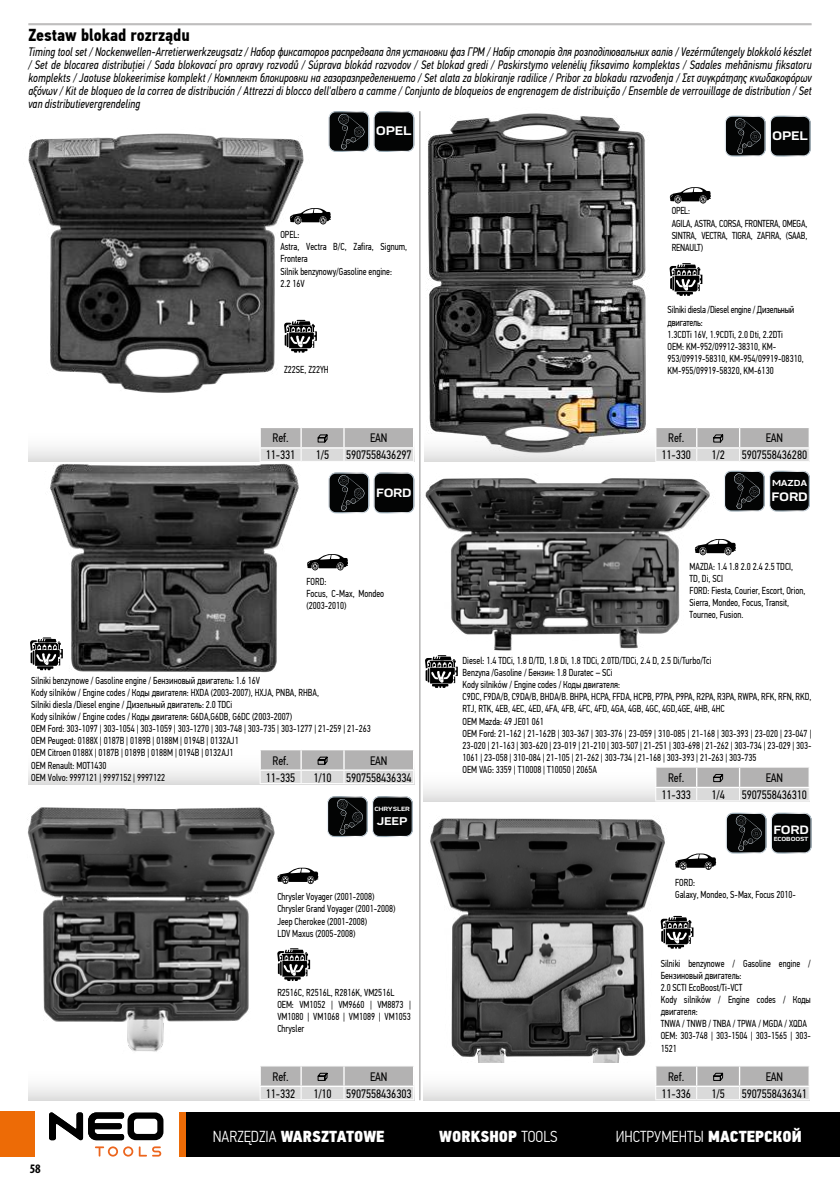
<style>
.page{position:relative;width:840px;height:1191px;background:#fff}
.page>*{position:absolute;margin:0;border:0;box-sizing:border-box;transform-origin:0 0}
.t1{font:700 17.4px "PF Din Text Cond Pro";color:#000}
.t2{font:15.8px "PF Din Text Cond Pro X Black";color:#fff}
.t3{font:300 15.8px "PF Din Text Cond Pro";color:#fff}
.t4{font:700 condensed 13px "Myriad Pro";color:#000}
.t5{font:700 12.8px "Pill Gothic 900 mg";letter-spacing:-.025em;color:#fff}
.t6{font:700 12.6px "Pill Gothic 900 mg";color:#fff}
.t7{font:700 12.4px "Pill Gothic 900 mg";letter-spacing:-.025em;color:#fff}
.t8{font:italic 12.2px/13px "PF Din Text Cond Pro";letter-spacing:.01em;color:#000;text-align:justify;scale:.9 1}
.t9{font:12.2px "PF Din Text Cond Pro";letter-spacing:-.01em;color:#000;scale:.95 1}
.t10{font:700 11.4px "Pill Gothic 900 mg";color:#fff}
.t11{font:10.2px/12.2px "PF Din Text Cond Pro";color:#000;scale:.9 1}
.t12{font:10.2px/12.2px "PF Din Text Cond Pro";letter-spacing:-.02em;color:#000;scale:.9 1}
.t13{font:700 9px "Pill Gothic 900 mg";letter-spacing:-.025em;color:#fff}
.t14{font:700 6.2px "Pill Gothic 900 mg";letter-spacing:-.025em;color:#fff}
.t15{font:700 6px "Pill Gothic 900 mg";letter-spacing:-.025em;color:#fff}
.s1{font-family:"PF Din Text Cond Pro";font-weight:300}
.s2{font-family:"PF Din Text Cond Pro X Black";font-weight:400}
</style>
<div class="page">
<div style="left:179px;top:1112px;width:7px;height:44px;background:#ed6b06"></div>
<div style="left:186px;top:1112px;width:653px;height:44px;background:#000"></div>
<svg style="left:95px;top:1146px;width:38px;height:10px"></svg>
<svg style="left:139px;top:1146px;width:22px;height:10px"></svg>
<svg style="left:49px;top:1112px;width:114px;height:28px"></svg>
<div style="left:0;top:1111px;width:34px;height:45px;background:#ed6b06"></div>
<hr style="left:419px;top:111px;width:1px;height:989px;background:#b3b2b2">
<hr style="left:28px;top:23px;width:783px;height:1px;background:#b3b2b2">
<hr style="left:28px;top:24px;width:783px;height:1px;background:#b3b2b2">
<svg style="left:309px;top:321px;width:8px;height:28px"></svg>
<svg style="left:309px;top:208px;width:22px;height:16px"></svg>
<div style="left:28px;top:447px;width:231px;height:15px;background:#efefef"></div>
<svg style="left:259px;top:428px;width:154px;height:33px;background:#c3c3c3"></svg>
<svg style="left:328px;top:111px;width:86px;height:41px;background:#2e3031"></svg>
<img style="left:28px;top:133px;width:281px;height:260px">
<svg style="left:654px;top:427px;width:155px;height:34px;background:#c7c6c6"></svg>
<svg style="left:725px;top:116px;width:85px;height:40px;background:#282a2b"></svg>
<img style="left:419px;top:111px;width:235px;height:350px">
<svg style="left:28px;top:770px;width:231px;height:14px"></svg>
<svg style="left:259px;top:750px;width:155px;height:33px;background:#c5c4c4"></svg>
<svg style="left:328px;top:472px;width:86px;height:41px;background:#2e3031"></svg>
<img style="left:44px;top:456px;width:260px;height:217px">
<svg style="left:669px;top:263px;width:33px;height:33px"></svg>
<svg style="left:30px;top:637px;width:33px;height:33px"></svg>
<svg style="left:669px;top:187px;width:41px;height:16px"></svg>
<svg style="left:307px;top:554px;width:41px;height:16px"></svg>
<svg style="left:28px;top:1086px;width:231px;height:14px"></svg>
<svg style="left:259px;top:1066px;width:155px;height:33px;background:#c5c4c4"></svg>
<svg style="left:423px;top:787px;width:232px;height:14px"></svg>
<hr style="left:654px;top:787px;width:42px;height:1px;background:#fff">
<svg style="left:655px;top:767px;width:154px;height:34px;background:#c6c6c6"></svg>
<svg style="left:327px;top:796px;width:85px;height:41px;background:#2c2e2f"></svg>
<svg style="left:724px;top:471px;width:85px;height:40px;background:#282a2b"></svg>
<img style="left:27px;top:807px;width:248px;height:245px">
<img style="left:420px;top:473px;width:290px;height:182px">
<svg style="left:277px;top:948px;width:33px;height:33px"></svg>
<svg style="left:425px;top:655px;width:32px;height:33px"></svg>
<svg style="left:277px;top:867px;width:41px;height:17px"></svg>
<svg style="left:694px;top:539px;width:41px;height:16px"></svg>
<svg style="left:423px;top:1086px;width:231px;height:14px"></svg>
<svg style="left:654px;top:1066px;width:155px;height:33px;background:#c5c5c5"></svg>
<svg style="left:726px;top:812px;width:85px;height:41px;background:#2d2f30"></svg>
<img style="left:420px;top:807px;width:254px;height:255px">
<svg style="left:660px;top:916px;width:33px;height:32px"></svg>
<svg style="left:675px;top:853px;width:40px;height:17px"></svg>
<h1 class="t1" style="left:28px;top:25px;width:163px">Zestaw blokad rozrządu</h1>
<p class="t8" style="left:28px;top:46px;width:871px">Timing tool set / Nockenwellen-Arretierwerkzeugsatz / Набор фиксаторов распредвала для установки фаз ГРМ / Набір стопорів для розподілювальних валів / Vezérműtengely blokkoló készlet / Set de blocarea distribuţiei / Sada blokovací pro opravy rozvodů / Súprava blokád rozvodov / Set blokad gredi / Paskirstymo velenėlių fiksavimo komplektas / Sadales mehānismu fiksatoru komplekts / Jaotuse blokeerimise komplekt / Комплект блокировки на газоразпределението / Set alata za blokiranje radilice / Pribor za blokadu razvođenja / Σετ συγκράτησης κνωδακοφόρων αξόνων / Kit de bloqueo de la correa de distribución / Attrezzi di blocco dell'albero a camme / Conjunto de bloqueios de engrenagem de distribuição / Ensemble de verrouillage de distribution / Set van distributievergrendeling</p>
<p class="t5" style="left:375px;top:123px;width:37px">OPEL</p>
<p class="t11" style="left:280px;top:228px;width:142px">OPEL:<br>Astra, Vectra B/C, Zafira, Signum,<br>Frontera<br>Silnik benzynowy/Gasoline engine:<br>2.2 16V</p>
<p class="t11" style="left:284px;top:363px;width:51px">Z22SE, Z22YH</p>
<p class="t9" style="left:272px;top:431px;width:18px">Ref.</p>
<p class="t9" style="left:370px;top:431px;width:20px">EAN</p>
<p class="t9" style="left:266px;top:448px;width:32px">11-331</p>
<p class="t9" style="left:316px;top:448px;width:16px">1/5</p>
<p class="t9" style="left:346px;top:448px;width:70px">5907558436297</p>
<p class="t7" style="left:376px;top:485px;width:37px">FORD</p>
<p class="t11" style="left:306px;top:575px;width:88px">FORD:<br>Focus, C-Max, Mondeo (2003-2010)</p>
<p class="t11" style="left:31px;top:674px;width:378px">Silniki benzynowe / Gasoline engine / Бензиновый двигатель: 1.6 16V<br>Kody silników / Engine codes / Коды двигателя: HXDA (2003-2007), HXJA, PNBA, RHBA,<br>Silniki diesla /Diesel engine / Дизельный двигатель: 2.0 TDCi<br>Kody silników / Engine codes / Коды двигателя: G6DA,G6DB, G6DC (2003-2007)<br>OEM Ford: 303-1097 | 303-1054 | 303-1059 | 303-1270 | 303-748 | 303-735 | 303-1277 | 21-259 | 21-263<br>OEM Peugeot: 0188X | 0187B | 0189B | 0188M | 0194B | 0132AJ1<br>OEM Citroen 0188X | 0187B | 0189B | 0188M | 0194B | 0132AJ1<br>OEM Renault: MOT1430<br>OEM Volvo: 9997121 | 9997152 | 9997122</p>
<p class="t9" style="left:272px;top:753px;width:18px">Ref.</p>
<p class="t9" style="left:370px;top:753px;width:20px">EAN</p>
<p class="t9" style="left:266px;top:770px;width:32px">11-335</p>
<p class="t9" style="left:313px;top:770px;width:105px">1/10 5907558436334</p>
<p class="t14" style="left:374px;top:805px;width:37px">CHRYSLER</p>
<p class="t10" style="left:376px;top:814px;width:32px">JEEP</p>
<p class="t11" style="left:277px;top:890px;width:133px">Chrysler Voyager (2001-2008)<br>Chrysler Grand Voyager (2001-2008)<br>Jeep Cherokee (2001-2008)<br>LDV Maxus (2005-2008)</p>
<p class="t11" style="left:277px;top:986px;width:150px">R2516C, R2516L, R2816K, VM2516L<br>OEM: VM1052 | VM9660 | VM8873 |<br>VM1080 | VM1068 | VM1089 | VM1053<br>Chrysler</p>
<p class="t9" style="left:272px;top:1069px;width:18px">Ref.</p>
<p class="t9" style="left:370px;top:1069px;width:20px">EAN</p>
<p class="t9" style="left:266px;top:1086px;width:32px">11-332</p>
<p class="t9" style="left:313px;top:1086px;width:105px">1/10 5907558436303</p>
<p class="t5" style="left:771px;top:128px;width:37px">OPEL</p>
<p class="t12" style="left:671px;top:205px;width:152px">OPEL:<br>AGILA, ASTRA, CORSA, FRONTERA, OMEGA,<br>SINTRA, VECTRA, TIGRA, ZAFIRA, (SAAB,<br>RENAULT)</p>
<p class="t11" style="left:667px;top:304px;width:153px">Silniki diesla /Diesel engine / Дизельный двигатель:<br>1.3CDTi 16V, 1.9CDTi, 2.0 Dti, 2.2DTi<br>OEM: KM-952/09912-38310, KM-<br>953/09919-58310, KM-954/09919-08310,<br>KM-955/09919-58320, KM-6130</p>
<p class="t9" style="left:667px;top:431px;width:18px">Ref.</p>
<p class="t9" style="left:765px;top:431px;width:20px">EAN</p>
<p class="t9" style="left:661px;top:448px;width:32px">11-330</p>
<p class="t9" style="left:711px;top:448px;width:16px">1/2</p>
<p class="t9" style="left:741px;top:448px;width:70px">5907558436280</p>
<p class="t13" style="left:771px;top:477px;width:37px">MAZDA</p>
<p class="t6" style="left:771px;top:489px;width:38px">FORD</p>
<p class="t11" style="left:689px;top:560px;width:130px">MAZDA: 1.4 1.8 2.0 2.4 2.5 TDCI,<br>TD, Di, SCI<br>FORD: Fiesta, Courier, Escort, Orion,<br>Sierra, Mondeo, Focus, Transit,<br>Tourneo, Fusion.</p>
<p class="t11" style="left:462px;top:654px;width:389px">Diesel: 1.4 TDCi, 1.8 D/TD, 1.8 Di, 1.8 TDCi, 2.0TD/TDCi, 2.4 D, 2.5 Di/Turbo/Tci<br>Benzyna /Gasoline / Бензин: 1.8 Duratec – SCi<br>Kody silników / Engine codes / Коды двигателя:<br>C9DC, F9DA/B, C9DA/B, BHDA/B. BHPA, HCPA, FFDA, HCPB, P7PA, P9PA, R2PA, R3PA, RWPA, RFK, RFN, RKD, RTJ, RTK, 4EB, 4EC, 4ED, 4FA, 4FB, 4FC, 4FD, 4GA, 4GB, 4GC, 4GD,4GE, 4HB, 4HC<br>OEM Mazda: 49 JE01 061<br>OEM Ford: 21-162 | 21-162B | 303-367 | 303-376 | 23-059 | 310-085 | 21-168 | 303-393 | 23-020 | 23-047 | 23-020 | 21-163 | 303-620 | 23-019 | 21-210 | 303-507 | 21-251 | 303-698 | 21-262 | 303-734 | 23-029 | 303- 1061 | 23-058 | 310-084 | 21-105 | 21-262 | 303-734 | 21-168 | 303-393 | 21-263 | 303-735<br>OEM VAG: 3359 | T10008 | T10050 | 2065A</p>
<p class="t9" style="left:667px;top:770px;width:18px">Ref.</p>
<p class="t9" style="left:765px;top:770px;width:20px">EAN</p>
<p class="t9" style="left:661px;top:787px;width:32px">11-333</p>
<p class="t9" style="left:711px;top:787px;width:16px">1/4</p>
<p class="t9" style="left:741px;top:787px;width:70px">5907558436310</p>
<p class="t7" style="left:772px;top:822px;width:37px">FORD</p>
<p class="t15" style="left:773px;top:835px;width:36px">ECOBOOST</p>
<p class="t11" style="left:674px;top:876px;width:136px">FORD:<br>Galaxy, Mondeo, S-Max, Focus 2010-</p>
<p class="t11" style="left:660px;top:957px;width:168px">Silniki benzynowe / Gasoline engine /<br>Бензиновый двигатель:<br>2.0 SCTI EcoBoost/Ti-VCT<br>Kody silników / Engine codes / Коды двигателя:<br>TNWA / TNWB / TNBA / TPWA / MGDA / XQDA<br>OEM: 303-748 | 303-1504 | 303-1565 | 303-<br>1521</p>
<p class="t9" style="left:667px;top:1069px;width:18px">Ref.</p>
<p class="t9" style="left:765px;top:1069px;width:20px">EAN</p>
<p class="t9" style="left:661px;top:1086px;width:32px">11-336</p>
<p class="t9" style="left:711px;top:1086px;width:16px">1/5</p>
<p class="t9" style="left:741px;top:1086px;width:70px">5907558436341</p>
<p class="t4" style="left:30px;top:1160px;width:13px">58</p>
<h2 class="t2" style="left:213px;top:1126px;width:173px"><span class="s1">NARZĘDZIA</span> WARSZTATOWE</h2>
<h2 class="t2" style="left:439px;top:1126px;width:120px">WORKSHOP <span class="s1">TOOLS</span></h2>
<h2 class="t3" style="left:615px;top:1127px;width:187px">ИНСТРУМЕНТЫ <span class="s2">МАСТЕРСКОЙ</span></h2>
</div>
